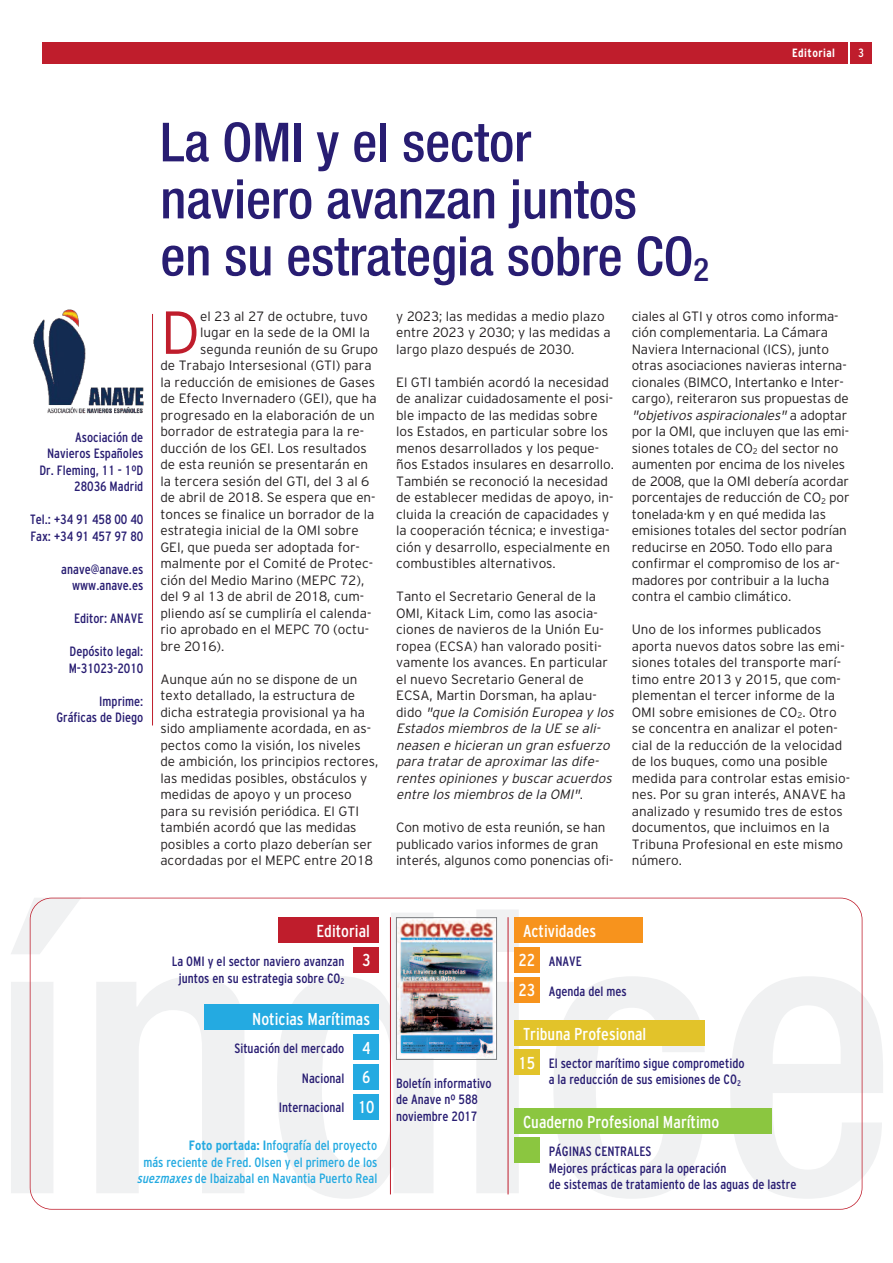
<style>
.page{position:relative;width:893px;height:1263px;background:#fff}
.page>*{position:absolute;margin:0;border:0;box-sizing:border-box;transform-origin:0 0}
.t1{font:300 60.6px "Civica 01";color:#bf1d2c}
.t2{font:500 condensed 54px/57px "Helvetica 67";color:#281d72}
.t3{font:condensed 17.25px/29.5px "Civica 06";color:#fff}
.t4{font:300 13.5px/16.5px "Civica 01";color:#231f20}
.t5{font:condensed 13.5px/16.5px "Civica 06";color:#281d72}
.t6{font:condensed 13.5px/16.5px "Civica 06";color:#24aae1;text-align:right}
.t7{font:700 condensed 12px "Civica 09";letter-spacing:.035em;color:#fff}
.t8{font:condensed 12px "Civica 06";color:#fff}
.s1{font-style:italic}
.s2{font-family:"Civica 09";font-weight:700}
</style>
<div class="page">
<svg style="left:11px;top:898px;width:872px;height:301px"></svg>
<div style="left:30px;top:898px;width:832px;height:311px;border:2px solid #bf1d2c;border-radius:22px"></div>
<div style="left:850px;top:43px;width:22px;height:21px;background:#bf1d2c"></div>
<div style="left:43px;top:43px;width:805px;height:21px;background:#bf1d2c"></div>
<hr style="left:152px;top:314px;width:1px;height:411px;background:#bf1d2c">
<div style="left:278px;top:917px;width:101px;height:26px;background:#bf1d2c"></div>
<div style="left:354px;top:947px;width:25px;height:25px;background:#bf1d2c"></div>
<hr style="left:390px;top:917px;width:1px;height:277px;background:#bf1d2c">
<hr style="left:508px;top:917px;width:1px;height:277px;background:#bf1d2c">
<img style="left:398px;top:919px;width:97px;height:139px">
<div style="left:396px;top:917px;width:101px;height:143px;border:1px solid #808285"></div>
<div style="left:205px;top:1004px;width:174px;height:26px;background:#24aae1"></div>
<div style="left:354px;top:1034px;width:25px;height:26px;background:#24aae1"></div>
<div style="left:354px;top:1064px;width:25px;height:25px;background:#24aae1"></div>
<div style="left:354px;top:1094px;width:25px;height:25px;background:#24aae1"></div>
<div style="left:514px;top:917px;width:129px;height:26px;background:#f7931d"></div>
<div style="left:514px;top:947px;width:25px;height:25px;background:#f7931d"></div>
<div style="left:514px;top:977px;width:25px;height:25px;background:#f7931d"></div>
<div style="left:514px;top:1020px;width:191px;height:25px;background:#e2c32a"></div>
<div style="left:514px;top:1049px;width:25px;height:26px;background:#e2c32a"></div>
<div style="left:514px;top:1108px;width:258px;height:25px;background:#8bc640"></div>
<div style="left:514px;top:1137px;width:25px;height:26px;background:#8bc640"></div>
<img style="left:33px;top:309px;width:120px;height:105px">
<p class="t7" style="left:792px;top:46px;width:44px">Editorial</p>
<p class="t8" style="left:858px;top:46px;width:7px">3</p>
<p class="t5" style="left:39px;top:429px;width:105px;text-align:right">Asociación de<br>Navieros Españoles<br>Dr. Fleming, 11 - 1ºD<br>28036 Madrid</p>
<p class="t5" style="left:30px;top:511px;width:115px">Tel.: +34 91 458 00 40<br>Fax: +34 91 457 97 80</p>
<p class="t5" style="left:61px;top:561px;width:84px;text-align:right">anave@anave.es www.anave.es</p>
<p class="t5" style="left:74px;top:610px;width:71px">Editor: ANAVE</p>
<p class="t5" style="left:69px;top:643px;width:76px">Depósito legal:<br>M-31023-2010</p>
<p class="t5" style="left:56px;top:693px;width:88px;text-align:right">Imprime:<br>Gráficas de Diego</p>
<h2 class="t2" style="left:160px;top:113px;width:550px">La OMI y el sector<br>naviero avanzan juntos<br>en su estrategia sobre CO<sub>2</sub></h2>
<h1 class="t1" style="left:160px;top:297px;width:41px">D</h1>
<p class="t4" style="left:200px;top:308px;width:169px">el 23 al 27 de octubre, tuvo</p>
<p class="t4" style="left:632px;top:308px;width:219px">ciales al GTI y otros como informa&shy;ción complementaria. La Cámara Naviera Internacional (ICS), junto otras asociaciones navieras interna&shy;cionales (BIMCO, Intertanko e Inter&shy;cargo), reiteraron sus propuestas de <span class="s1">"objetivos aspiracionales"</span> a a d o p t a r por la OMI, que incluyen que las emi&shy;siones totales de CO<sub>2</sub> del sector no aumenten por encima de los niveles de 2008, que la OMI debería acordar porcentajes de reducción de CO<sub>2</sub> por tonelada·km y en qué medida las emisiones totales del sector podrían reducirse en 2050. Todo ello para confirmar el compromiso de los ar&shy;madores por contribuir a la lucha contra el cambio climático.</p>
<p class="t4" style="left:632px;top:621px;width:220px">Uno de los informes publicados aporta nuevos datos sobre las emi&shy;siones totales del transporte marí&shy;timo entre 2013 y 2015, que com&shy;plementan el tercer informe de la<br>OMI sobre emisiones de CO<sub>2</sub>. Otro se concentra en analizar el poten&shy;cial de la reducción de la velocidad de los buques, como una posible medida para controlar estas emisio&shy;nes. Por su gran interés, ANAVE ha analizado y resumido tres de estos documentos, que incluimos en la<br>Tribuna Profesional en este mismo número.</p>
<p class="t4" style="left:396px;top:308px;width:216px">y 2023; las medidas a medio plazo entre 2023 y 2030; y las medidas a largo plazo después de 2030.</p>
<p class="t4" style="left:396px;top:374px;width:220px">El GTI también acordó la necesidad de analizar cuidadosamente el posi&shy;ble impacto de las medidas sobre los Estados, en particular sobre los menos desarrollados y los peque&shy;ños Estados insulares en desarrollo.<br>También se reconoció la necesidad de establecer medidas de apoyo, in&shy;cluida la creación de capacidades y la cooperación técnica; e investiga&shy;ción y desarrollo, especialmente en combustibles alternativos.</p>
<p class="t4" style="left:396px;top:588px;width:221px">Tanto el Secretario General de la OMI, Kitack Lim, como las asocia&shy;ciones de navieros de la Unión Eu&shy;ropea (ECSA) han valorado positi&shy;vamente los avances. En particular el nuevo Secretario General de ECSA, Martin Dorsman, ha aplau-<br>d i d o <span class="s1">"que la Comisión Europea y los Estados miembros de la UE se ali&shy;neasen e hicieran un gran esfuerzo para tratar de aproximar las dife&shy;rentes opiniones y buscar acuerdos entre los miembros de la OMI"</span>.</p>
<p class="t4" style="left:396px;top:819px;width:219px">Con motivo de esta reunión, se han publicado varios informes de gran interés, algunos como ponencias ofi-</p>
<p class="t4" style="left:200px;top:324px;width:171px">lugar en la sede de la OMI la</p>
<p class="t4" style="left:200px;top:341px;width:180px">segunda reunión de su Grupo</p>
<p class="t4" style="left:160px;top:357px;width:213px">de Trabajo Intersesional (GTI) para</p>
<p class="t4" style="left:160px;top:374px;width:216px">la reducción de emisiones de Gases</p>
<p class="t4" style="left:160px;top:390px;width:218px">de Efecto Invernadero (GEI), que ha</p>
<p class="t4" style="left:160px;top:407px;width:216px">progresado en la elaboración de un</p>
<p class="t4" style="left:160px;top:423px;width:205px">borrador de estrategia para la re-</p>
<p class="t4" style="left:160px;top:440px;width:208px">ducción de los GEI. Los resultados</p>
<p class="t4" style="left:160px;top:456px;width:209px">de esta reunión se presentarán en</p>
<p class="t4" style="left:160px;top:473px;width:210px">la tercera sesión del GTI, del 3 al 6</p>
<p class="t4" style="left:160px;top:489px;width:217px">de abril de 2018. Se espera que en-</p>
<p class="t4" style="left:160px;top:506px;width:216px">tonces se finalice un borrador de la</p>
<p class="t4" style="left:160px;top:522px;width:200px">estrategia inicial de la OMI sobre</p>
<p class="t4" style="left:160px;top:539px;width:201px">GEI, que pueda ser adoptada for-</p>
<p class="t4" style="left:160px;top:555px;width:214px">malmente por el Comité de Protec-</p>
<p class="t4" style="left:160px;top:572px;width:205px">ción del Medio Marino (MEPC 72),</p>
<p class="t4" style="left:160px;top:588px;width:205px">del 9 al 13 de abril de 2018, cum-</p>
<p class="t4" style="left:160px;top:605px;width:212px">pliendo así se cumpliría el calenda-</p>
<p class="t4" style="left:160px;top:621px;width:210px">rio aprobado en el MEPC 70 (octu-</p>
<p class="t4" style="left:160px;top:638px;width:66px">bre 2016).</p>
<p class="t4" style="left:160px;top:671px;width:219px">Aunque aún no se dispone de un texto detallado, la estructura de dicha estrategia provisional ya ha sido ampliamente acordada, en as&shy;pectos como la visión, los niveles de ambición, los principios rectores, las medidas posibles, obstáculos y medidas de apoyo y un proceso para su revisión periódica. El GTI también acordó que las medidas posibles a corto plazo deberían ser acordadas por el MEPC entre 2018</p>
<p class="t3" style="left:317px;top:917px;width:55px;line-height:29.1px;text-align:right">Editorial<br>3</p>
<p class="t5" style="left:172px;top:953px;width:174px;text-align:center">La OMI y el sector naviero avanzan juntos en su estrategia sobre CO<sub>2</sub></p>
<p class="t3" style="left:358px;top:1004px;width:18px;text-indent:-106px">Noticias Marítimas<br>4<br>6<br>10</p>
<p class="t5" style="left:234px;top:1040px;width:112px">Situación del mercado</p>
<p class="t5" style="left:279px;top:1063px;width:67px;line-height:29.5px;text-align:right">Nacional<br>Internacional</p>
<p class="t5" style="left:396px;top:1075px;width:97px">Boletín informativo de Anave nº 588 noviembre 2017</p>
<p class="t3" style="left:518px;top:916px;width:79px">Actividades<br>22<br>23</p>
<p class="t3" style="left:518px;top:1019px;width:129px;line-height:29.1px">Tribuna Profesional<br>15</p>
<p class="t5" style="left:549px;top:953px;width:35px">ANAVE</p>
<p class="t5" style="left:549px;top:983px;width:80px">Agenda del mes</p>
<p class="t5" style="left:549px;top:1055px;width:197px">El sector marítimo sigue comprometido a la reducción de sus emisiones de CO<sub>2</sub></p>
<p class="t3" style="left:523px;top:1107px;width:198px">Cuaderno Profesional Marítimo</p>
<p class="t6" style="left:137px;top:1137px;width:242px"><span class="s2">Foto portada: I</span>nfografía del proyecto<br>más reciente de Fred. Olsen y el primero de los <span class="s1">suezmaxes</span>de Ibaizabal en Navantia Puerto Real</p>
<p class="t5" style="left:549px;top:1143px;width:249px">PÁGINAS CENTRALES<br>Mejores prácticas para la operación<br>de sistemas de tratamiento de las aguas de lastre</p>
</div>
